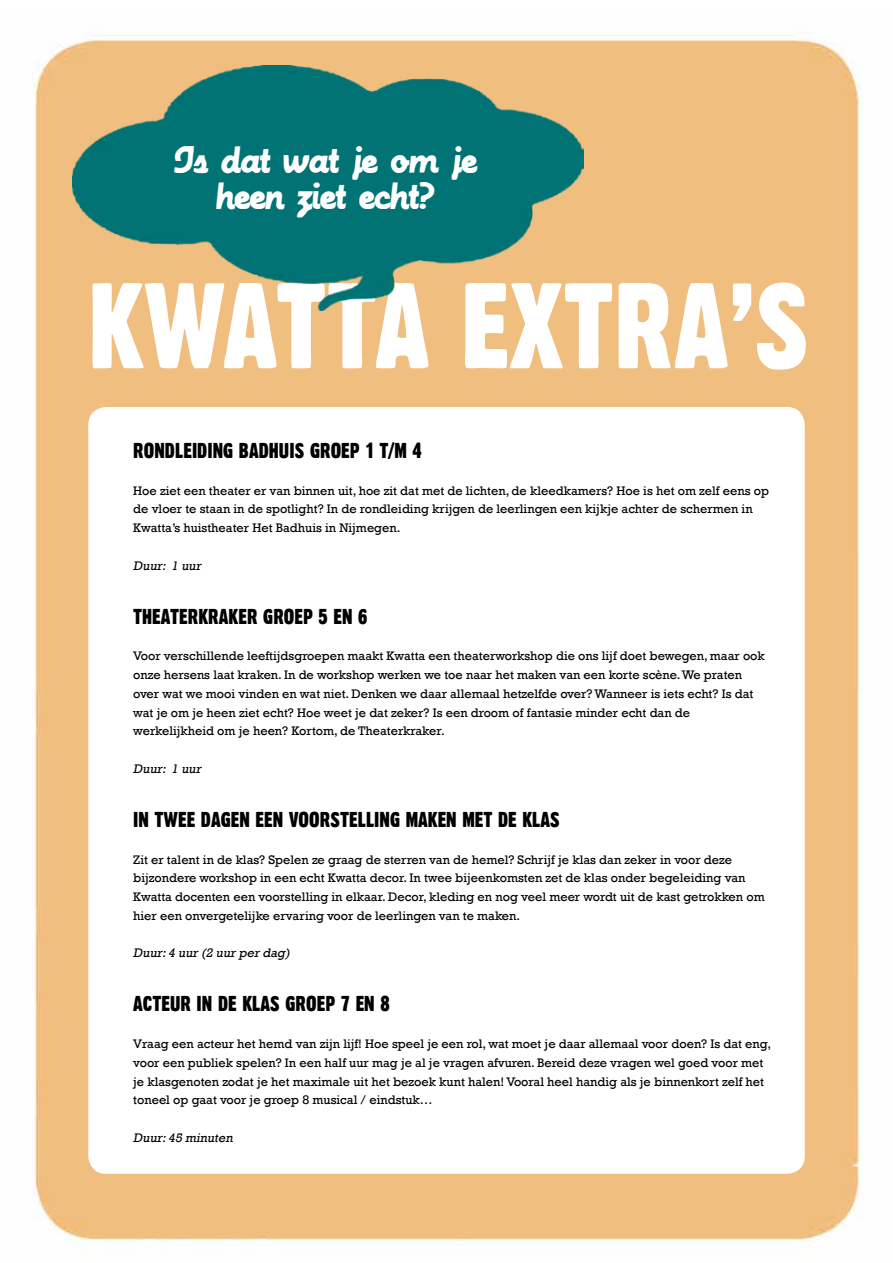
<style>
.page{position:relative;width:893px;height:1263px;background:#fff}
.page>*{position:absolute;margin:0;border:0;box-sizing:border-box;transform-origin:0 0}
.t1{font:118.5px "Thick Goth";color:#fff}
.t2{font:27px/36px "Machine Script";color:#fff;text-align:center}
.t3{font:21px "Thick Goth";color:#000}
.t4{font:12.75px/18.8px "Rockwell";color:#000}
.t5{font:italic 12.75px "Rockwell";color:#000}
</style>
<div class="page">
<img style="left:33px;top:27px;width:830px;height:1226px">
<img style="left:72px;top:66px;width:512px;height:244px">
<div style="left:88px;top:407px;width:717px;height:767px;background:#fff;border-radius:18px"></div>
<h2 class="t2" style="left:175px;top:145px;width:304px">Is dat wat je om je heen ziet echt?</h2>
<h1 class="t1" style="left:88px;top:254px;width:723px">KWATTA EXTRA’S</h1>
<h3 class="t3" style="left:133px;top:437px;width:290px">RONDLEIDING BADHUIS GROEP 1 T/M 4</h3>
<p class="t4" style="left:133px;top:480px;width:637px">Hoe ziet een theater er van binnen uit, hoe zit dat met de lichten, de kleedkamers? Hoe is het om zelf eens op de vloer te staan in de spotlight? In de rondleiding krijgen de leerlingen een kijkje achter de schermen in<br>Kwatta’s huistheater Het Badhuis in Nijmegen.</p>
<p class="t5" style="left:133px;top:556px;width:72px">Duur: 1 uur</p>
<h3 class="t3" style="left:133px;top:603px;width:236px">THEATERKRAKER GROEP 5 EN 6</h3>
<p class="t4" style="left:133px;top:646px;width:633px">Voor verschillende leeftijdsgroepen maakt Kwatta een theaterworkshop die ons lijf doet bewegen, maar ook onze hersens laat kraken. In de workshop werken we toe naar het maken van een korte scène. We praten over wat we mooi vinden en wat niet. Denken we daar allemaal hetzelfde over? Wanneer is iets echt? Is dat wat je om je heen ziet echt? Hoe weet je dat zeker? Is een droom of fantasie minder echt dan de werkelijkheid om je heen? Kortom, de Theaterkraker.</p>
<p class="t5" style="left:133px;top:759px;width:72px">Duur: 1 uur</p>
<h3 class="t3" style="left:133px;top:806px;width:428px">IN TWEE DAGEN EEN VOORSTELLING MAKEN MET DE KLAS</h3>
<p class="t4" style="left:133px;top:849px;width:633px">Zit er talent in de klas? Spelen ze graag de sterren van de hemel? Schrijf je klas dan zeker in voor deze bijzondere workshop in een echt Kwatta decor. In twee bijeenkomsten zet de klas onder begeleiding van Kwatta docenten een voorstelling in elkaar. Decor, kleding en nog veel meer wordt uit de kast getrokken om hier een onvergetelijke ervaring voor de leerlingen van te maken.</p>
<p class="t5" style="left:133px;top:944px;width:161px">Duur:4 uur(2 uurperdag)</p>
<h3 class="t3" style="left:133px;top:991px;width:258px">ACTEUR IN DE KLAS GROEP 7 EN 8</h3>
<p class="t4" style="left:133px;top:1034px;width:639px">Vraag een acteur het hemd van zijn lijf! Hoe speel je een rol, wat moet je daar allemaal voor doen? Is dat eng, voor een publiek spelen? In een half uur mag je al je vragen afvuren. Bereid deze vragen wel goed voor met je klasgenoten zodat je het maximale uit het bezoek kunt halen! Vooral heel handig als je binnenkort zelf het toneel op gaat voor je groep 8 musical / eindstuk…</p>
<p class="t5" style="left:133px;top:1128px;width:104px">Duur:45 minuten</p>
</div>
